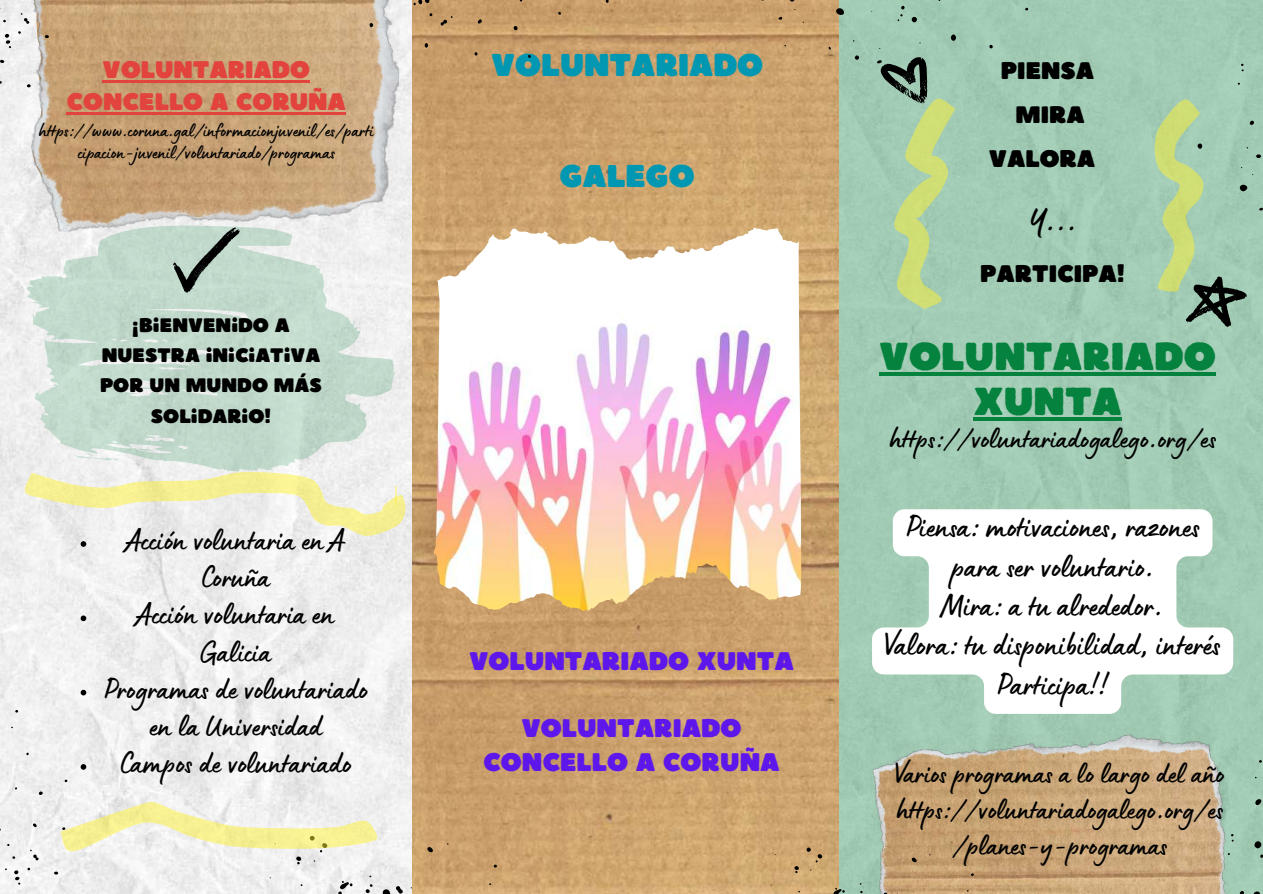
<style>
.page{position:relative;width:1263px;height:894px;background:#fff}
.page>*{position:absolute;margin:0;border:0;box-sizing:border-box;transform-origin:0 0}
.t1{font:39px/45px "Boulder";color:#05823d;text-align:center}
.t2{font:36px "Lumios Marker";color:#000}
.t3{font:33px/39.3px "Lumios Marker";color:#000;text-align:center}
.t4{font:31.5px/37.2px "Lumios Marker";color:#000;text-align:center}
.t5{font:31.5px "Boulder";color:#0097b2}
.t6{font:30px/36px "Lumios Marker";color:#000;text-align:center}
.t7{font:25.5px/33.8px "Boulder";color:#5e17eb;text-align:center}
.t8{font:24px/31.5px "Boulder";color:#e2433c;text-align:center}
.t9{font:24px "Boulder";color:#000}
.t10{font:23.85px "Boulder";color:#000}
.t11{font:19.5px/22.5px "Lumios Marker";color:#000;text-align:center}
.t12{font:19.5px/30.3px "Boulder";color:#000;text-align:center}
</style>
<div class="page">
<img style="left:0;top:0;width:413px;height:893px">
<div style="left:838px;top:0;width:425px;height:893px;background:#a2cbb5"></div>
<img style="left:870px;top:734px;width:364px;height:159px">
<svg style="left:872px;top:509px;width:361px;height:204px;fill:#fff"></svg>
<img style="left:413px;top:0;width:425px;height:893px">
<img style="left:12px;top:0;width:398px;height:241px">
<hr style="left:103px;top:81px;width:207px;height:2px;background:#e2433c">
<hr style="left:67px;top:112px;width:279px;height:2px;background:#e2433c">
<svg style="left:427px;top:846px;width:6px;height:6px"></svg>
<svg style="left:365px;top:883px;width:8px;height:10px"></svg>
<svg style="left:296px;top:856px;width:6px;height:8px"></svg>
<svg style="left:310px;top:851px;width:17px;height:1px"></svg>
<svg style="left:338px;top:880px;width:15px;height:13px"></svg>
<svg style="left:382px;top:885px;width:30px;height:9px"></svg>
<svg style="left:513px;top:26px;width:5px;height:4px"></svg>
<svg style="left:425px;top:43px;width:3px;height:5px"></svg>
<svg style="left:478px;top:19px;width:4px;height:5px"></svg>
<svg style="left:370px;top:23px;width:3px;height:4px"></svg>
<svg style="left:474px;top:52px;width:4px;height:4px"></svg>
<svg style="left:413px;top:0;width:16px;height:5px"></svg>
<svg style="left:441px;top:16px;width:12px;height:10px"></svg>
<svg style="left:0;top:60px;width:4px;height:3px"></svg>
<svg style="left:45px;top:35px;width:4px;height:3px"></svg>
<svg style="left:27px;top:84px;width:4px;height:3px"></svg>
<svg style="left:5px;top:34px;width:6px;height:14px"></svg>
<svg style="left:21px;top:13px;width:8px;height:11px"></svg>
<svg style="left:39px;top:791px;width:4px;height:3px"></svg>
<svg style="left:54px;top:871px;width:4px;height:3px"></svg>
<svg style="left:33px;top:823px;width:4px;height:3px"></svg>
<svg style="left:14px;top:870px;width:6px;height:14px"></svg>
<svg style="left:30px;top:849px;width:9px;height:11px"></svg>
<svg style="left:25px;top:219px;width:372px;height:252px;fill:#c3dcce"></svg>
<svg style="left:74px;top:452px;width:46px;height:11px"></svg>
<svg style="left:1186px;top:276px;width:63px;height:54px"></svg>
<div style="left:1254px;top:841px;width:7px;height:7px;background:#000;border-radius:50%"></div>
<svg style="left:1255px;top:799px;width:6px;height:6px"></svg>
<svg style="left:1231px;top:833px;width:3px;height:8px"></svg>
<svg style="left:912px;top:857px;width:5px;height:5px"></svg>
<svg style="left:794px;top:865px;width:5px;height:8px"></svg>
<svg style="left:806px;top:847px;width:16px;height:15px"></svg>
<svg style="left:833px;top:887px;width:12px;height:6px"></svg>
<svg style="left:836px;top:8px;width:8px;height:8px"></svg>
<svg style="left:951px;top:34px;width:5px;height:7px"></svg>
<svg style="left:912px;top:17px;width:5px;height:5px"></svg>
<svg style="left:855px;top:55px;width:4px;height:5px"></svg>
<svg style="left:989px;top:45px;width:4px;height:3px"></svg>
<svg style="left:778px;top:17px;width:4px;height:3px"></svg>
<svg style="left:897px;top:6px;width:8px;height:15px"></svg>
<svg style="left:1239px;top:185px;width:8px;height:7px"></svg>
<svg style="left:1256px;top:154px;width:5px;height:4px"></svg>
<svg style="left:1250px;top:120px;width:4px;height:5px"></svg>
<svg style="left:877px;top:42px;width:63px;height:66px"></svg>
<svg style="left:173px;top:227px;width:66px;height:65px;background:#9db2a6"></svg>
<hr style="left:879px;top:372px;width:337px;height:3px;background:#05823d">
<hr style="left:973px;top:417px;width:149px;height:3px;background:#05823d">
<img style="left:519px;top:228px;width:282px;height:339px">
<svg style="left:894px;top:99px;width:61px;height:210px"></svg>
<svg style="left:1155px;top:99px;width:48px;height:193px"></svg>
<svg style="left:81px;top:541px;width:5px;height:5px"></svg>
<svg style="left:81px;top:615px;width:5px;height:6px"></svg>
<svg style="left:81px;top:689px;width:5px;height:6px"></svg>
<svg style="left:81px;top:763px;width:5px;height:6px"></svg>
<svg style="left:25px;top:471px;width:381px;height:65px"></svg>
<hr style="left:395px;top:485px;width:2px;height:21px;background:#fff234">
<svg style="left:61px;top:801px;width:316px;height:50px"></svg>
<p class="t8" style="left:67px;top:53px;width:281px">VOLUNTARIADO<br>CONCELLO A CORUÑA</p>
<p class="t11" style="left:39px;top:122px;width:336px">https://www.coruna.gal/informacionjuvenil/es/parti cipacion-juvenil/voluntariado/programas</p>
<p class="t12" style="left:100px;top:309px;width:223px">¡BIENVENIDO A<br>NUESTRA INICIATIVA<br>POR UN MUNDO MÁS<br>SOLIDARIO!</p>
<p class="t4" style="left:104px;top:527px;width:265px">Acción voluntaria en A<br>Coruña<br>Acción voluntaria en<br>Galicia<br>Programas de voluntariado en la Universidad<br>Campos de voluntariado</p>
<p class="t5" style="left:491px;top:44px;width:274px">VOLUNTARIADO</p>
<p class="t5" style="left:560px;top:155px;width:136px">GALEGO</p>
<p class="t7" style="left:469px;top:642px;width:326px">VOLUNTARIADO XUNTA</p>
<p class="t7" style="left:483px;top:710px;width:298px">VOLUNTARIADO<br>CONCELLO A CORUÑA</p>
<p class="t9" style="left:1001px;top:55px;width:95px">PIENSA</p>
<p class="t10" style="left:1015px;top:99px;width:71px">MIRA</p>
<p class="t9" style="left:989px;top:143px;width:108px">VALORA</p>
<p class="t2" style="left:1028px;top:208px;width:50px">Y...</p>
<p class="t9" style="left:980px;top:258px;width:147px">PARTICIPA!</p>
<h1 class="t1" style="left:879px;top:332px;width:338px">VOLUNTARIADO<br>XUNTA</h1>
<p class="t6" style="left:889px;top:425px;width:328px">https://voluntariadogalego.org/es</p>
<p class="t3" style="left:885px;top:513px;width:336px">Piensa: motivaciones, razones para ser voluntario.<br>Mira: a tu alrededor.<br>Valora: tu disponibilidad, interés<br>Participa!!</p>
<p class="t6" style="left:895px;top:760px;width:330px">Varios programas a lo largo del año https://voluntariadogalego.org/es /planes-y-programas</p>
</div>
